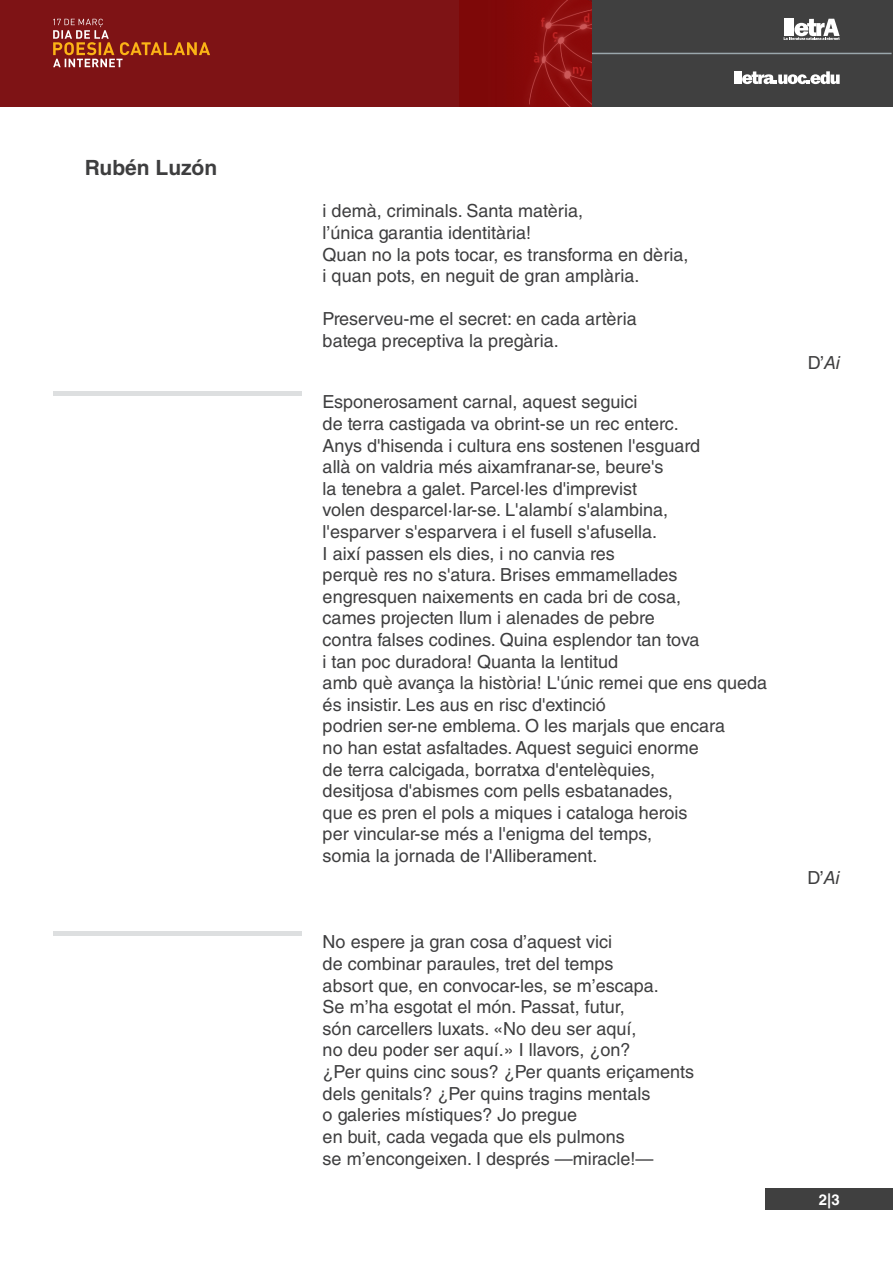
<style>
.page{position:relative;width:893px;height:1263px;background:#fff}
.page>*{position:absolute;margin:0;border:0;box-sizing:border-box;transform-origin:0 0}
.BIO__texto{font:700 21px "Helvetica LT Std";color:#3e3e3f}
.CONTENIDO__texto_poe{font:18px "Helvetica LT Std";color:#3e3e3f}
.PAGINACIÓN__Páginas{font:700 15px "Helvetica LT Std";color:#fff}
.s1{font-style:italic}
</style>
<div class="page">
<div style="left:765px;top:1188px;width:128px;height:22px;background:#404040"></div>
<div style="left:0;top:0;width:893px;height:106px;background:#404040"></div>
<div style="left:0;top:0;width:592px;height:106px;background:#7e1315"></div>
<hr style="left:591px;top:53px;width:301px;height:1px;background:#9ba7ac">
<svg style="left:734px;top:71px;width:106px;height:13px"></svg>
<svg style="left:784px;top:19px;width:56px;height:21px"></svg>
<img style="left:459px;top:0;width:133px;height:106px">
<svg style="left:53px;top:19px;width:157px;height:48px"></svg>
<hr style="left:53px;top:391px;width:248px;height:4px;background:#dddfe0">
<hr style="left:53px;top:931px;width:248px;height:4px;background:#dddfe0">
<p class="BIO__texto" style="left:85px;top:154px;width:134px">Rubén Luzón</p>
<p class="CONTENIDO__texto_poe" style="left:323px;top:201px;width:262px">i demà, criminals. Santa matèria,</p>
<p class="CONTENIDO__texto_poe" style="left:323px;top:222px;width:210px">l’única garantia identitària!</p>
<p class="CONTENIDO__texto_poe" style="left:323px;top:244px;width:367px">Quan no la pots tocar, es transforma en dèria,</p>
<p class="CONTENIDO__texto_poe" style="left:323px;top:265px;width:318px">i quan pots, en neguit de gran amplària.</p>
<p class="CONTENIDO__texto_poe" style="left:323px;top:309px;width:316px">Preserveu-me el secret: en cada artèria</p>
<p class="CONTENIDO__texto_poe" style="left:323px;top:330px;width:238px">batega preceptiva la pregària.</p>
<p class="CONTENIDO__texto_poe" style="left:323px;top:392px;width:316px">Esponerosament carnal, aquest seguici</p>
<p class="CONTENIDO__texto_poe" style="left:323px;top:413px;width:358px">de terra castigada va obrint-se un rec enterc.</p>
<p class="CONTENIDO__texto_poe" style="left:323px;top:435px;width:379px">Anys d'hisenda i cultura ens sostenen l'esguard</p>
<p class="CONTENIDO__texto_poe" style="left:323px;top:456px;width:342px">allà on valdria més aixamfranar-se, beure's</p>
<p class="CONTENIDO__texto_poe" style="left:323px;top:478px;width:316px">la tenebra a galet. Parcel·les d'imprevist</p>
<p class="CONTENIDO__texto_poe" style="left:323px;top:500px;width:347px">volen desparcel·lar-se. L'alambí s'alambina,</p>
<p class="CONTENIDO__texto_poe" style="left:323px;top:521px;width:336px">l'esparver s'esparvera i el fusell s'afusella.</p>
<p class="CONTENIDO__texto_poe" style="left:323px;top:543px;width:294px">I així passen els dies, i no canvia res</p>
<p class="CONTENIDO__texto_poe" style="left:323px;top:564px;width:356px">perquè res no s'atura. Brises emmamellades</p>
<p class="CONTENIDO__texto_poe" style="left:323px;top:586px;width:360px">engresquen naixements en cada bri de cosa,</p>
<p class="CONTENIDO__texto_poe" style="left:323px;top:608px;width:334px">cames projecten llum i alenades de pebre</p>
<p class="CONTENIDO__texto_poe" style="left:323px;top:629px;width:378px">contra falses codines. Quina esplendor tan tova</p>
<p class="CONTENIDO__texto_poe" style="left:323px;top:651px;width:297px">i tan poc duradora! Quanta la lentitud</p>
<p class="CONTENIDO__texto_poe" style="left:323px;top:672px;width:446px">amb què avança la història! L'únic remei que ens queda</p>
<p class="CONTENIDO__texto_poe" style="left:323px;top:694px;width:285px">és insistir. Les aus en risc d'extinció</p>
<p class="CONTENIDO__texto_poe" style="left:323px;top:716px;width:404px">podrien ser-ne emblema. O les marjals que encara</p>
<p class="CONTENIDO__texto_poe" style="left:323px;top:737px;width:378px">no han estat asfaltades. Aquest seguici enorme</p>
<p class="CONTENIDO__texto_poe" style="left:323px;top:759px;width:334px">de terra calcigada, borratxa d'entelèquies,</p>
<p class="CONTENIDO__texto_poe" style="left:323px;top:780px;width:352px">desitjosa d'abismes com pells esbatanades,</p>
<p class="CONTENIDO__texto_poe" style="left:323px;top:802px;width:366px">que es pren el pols a miques i cataloga herois</p>
<p class="CONTENIDO__texto_poe" style="left:323px;top:824px;width:331px">per vincular-se més a l'enigma del temps,</p>
<p class="CONTENIDO__texto_poe" style="left:323px;top:845px;width:276px">somia la jornada de l'Alliberament.</p>
<p class="CONTENIDO__texto_poe" style="left:323px;top:932px;width:291px">No espere ja gran cosa d’aquest vici</p>
<p class="CONTENIDO__texto_poe" style="left:323px;top:953px;width:292px">de combinar paraules, tret del temps</p>
<p class="CONTENIDO__texto_poe" style="left:323px;top:975px;width:338px">absort que, en convocar-les, se m’escapa.</p>
<p class="CONTENIDO__texto_poe" style="left:323px;top:996px;width:304px">Se m’ha esgotat el món. Passat, futur,</p>
<p class="CONTENIDO__texto_poe" style="left:323px;top:1018px;width:315px">són carcellers luxats. «No deu ser aquí,</p>
<p class="CONTENIDO__texto_poe" style="left:323px;top:1040px;width:309px">no deu poder ser aquí.» I llavors, ¿on?</p>
<p class="CONTENIDO__texto_poe" style="left:323px;top:1061px;width:373px">¿Per quins cinc sous? ¿Per quants eriçaments</p>
<p class="CONTENIDO__texto_poe" style="left:323px;top:1083px;width:329px">dels genitals? ¿Per quins tragins mentals</p>
<p class="CONTENIDO__texto_poe" style="left:323px;top:1104px;width:256px">o galeries místiques? Jo pregue</p>
<p class="CONTENIDO__texto_poe" style="left:323px;top:1126px;width:304px">en buit, cada vegada que els pulmons</p>
<p class="CONTENIDO__texto_poe" style="left:323px;top:1148px;width:332px">se m’encongeixen. I després —miracle!—</p>
<p class="CONTENIDO__texto_poe" style="left:808px;top:352px;width:34px">D’<span class="s1">Ai</span></p>
<p class="CONTENIDO__texto_poe" style="left:807px;top:867px;width:34px">D’<span class="s1">Ai</span></p>
<p class="PAGINACIÓN__Páginas" style="left:819px;top:1190px;width:22px">2|3</p>
</div>
